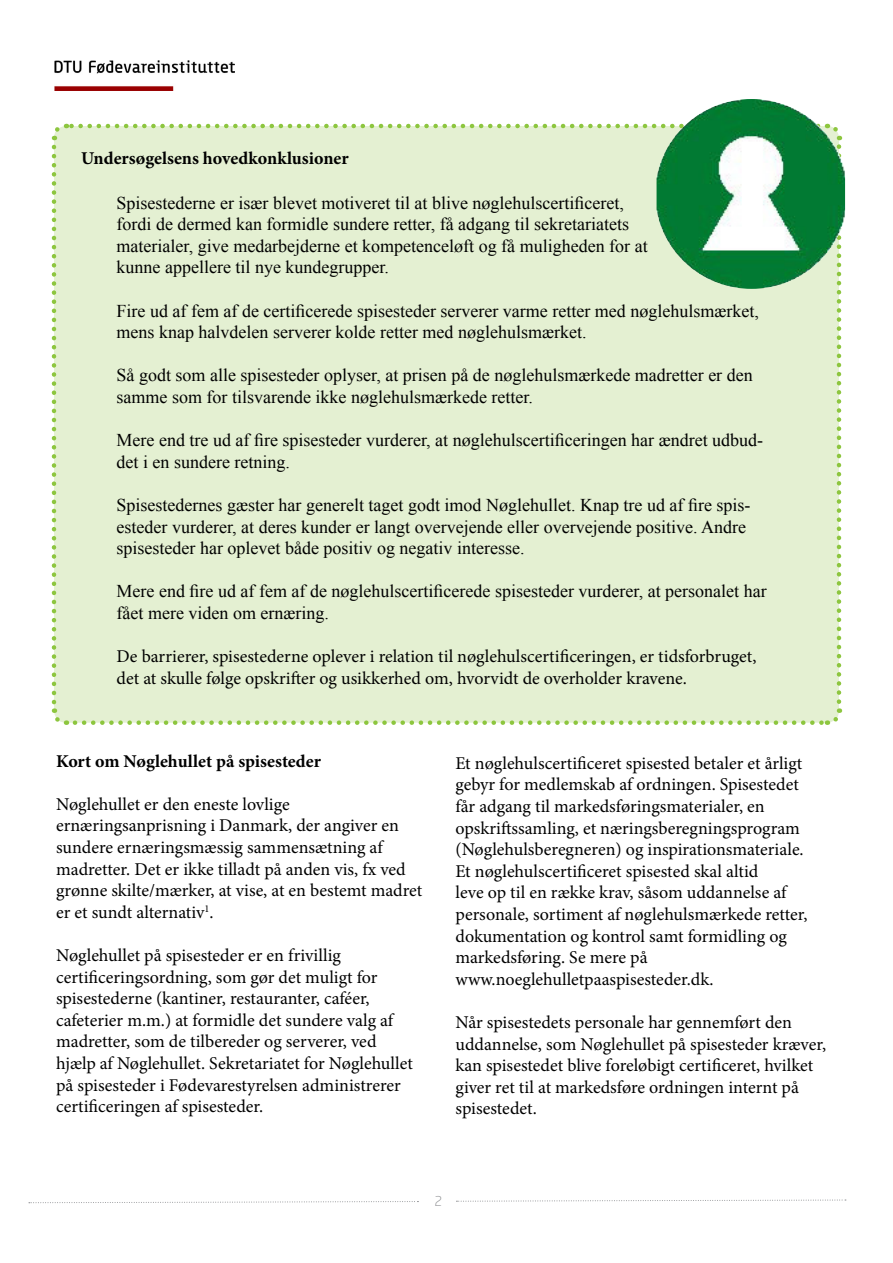
<style>
.page{position:relative;width:893px;height:1263px;background:#fff}
.page>*{position:absolute;margin:0;border:0;box-sizing:border-box;transform-origin:0 0}
.t1{font:18px/21.6px "Minion Pro";color:#000}
.t2{font:18px/21.6px "Times New Roman";color:#000}
.t3{font:700 18px "Minion Pro";color:#000}
.t4{font:300 13.5px "Neo Sans Std";color:#888a8d}
</style>
<div class="page">
<svg style="left:29px;top:1201px;width:389px;height:2px"></svg>
<svg style="left:456px;top:1199px;width:390px;height:3px"></svg>
<img style="left:54px;top:61px;width:180px;height:30px">
<div style="left:54px;top:126px;width:785px;height:597px;background:#e4f0d2;border-radius:12px"></div>
<svg style="left:51px;top:147px;width:16px;height:578px"></svg>
<svg style="left:75px;top:708px;width:768px;height:17px"></svg>
<svg style="left:836px;top:290px;width:6px;height:412px"></svg>
<svg style="left:51px;top:123px;width:606px;height:17px"></svg>
<img style="left:657px;top:99px;width:188px;height:190px">
<p class="t3" style="left:81px;top:146px;width:269px">Undersøgelsens hovedkonklusioner</p>
<p class="t2" style="left:117px;top:191px;width:533px">Spisestederne er især blevet motiveret til at blive nøglehulscertificeret, fordi de dermed kan formidle sundere retter, få adgang til sekretariatets materialer, give medarbejderne et kompetenceløft og få muligheden for at kunne appellere til nye kundegrupper.</p>
<p class="t2" style="left:117px;top:299px;width:644px">Fire ud af fem af de certificerede spisesteder serverer varme retter med nøglehulsmærket, mens knap halvdelen serverer kolde retter med nøglehulsmærket.</p>
<p class="t2" style="left:117px;top:364px;width:638px">Så godt som alle spisesteder oplyser, at prisen på de nøglehulsmærkede madretter er den samme som for tilsvarende ikke nøglehulsmærkede retter.</p>
<p class="t2" style="left:117px;top:429px;width:648px">Mere end tre ud af fire spisesteder vurderer, at nøglehulscertificeringen har ændret udbud&shy;det i en sundere retning.</p>
<p class="t2" style="left:117px;top:494px;width:635px">Spisestedernes gæster har generelt taget godt imod Nøglehullet. Knap tre ud af fire spis&shy;esteder vurderer, at deres kunder er langt overvejende eller overvejende positive. Andre spisesteder har oplevet både positiv og negativ interesse.</p>
<p class="t2" style="left:117px;top:580px;width:652px">Mere end fire ud af fem af de nøglehulscertificerede spisesteder vurderer, at personalet har fået mere viden om ernæring.</p>
<p class="t1" style="left:117px;top:646px;width:641px">De barrierer, spisestederne oplever i relation til nøglehulscertificeringen, er tidsforbruget, det at skulle følge opskrifter og usikkerhed om, hvorvidt de overholder kravene.</p>
<p class="t3" style="left:56px;top:748px;width:266px">Kort om Nøglehullet på spisesteder</p>
<p class="t1" style="left:56px;top:793px;width:368px">Nøglehullet er den eneste lovlige ernæringsanprisning i Danmark, der angiver en sundere ernæringsmæssig sammensætning af madretter. Det er ikke tilladt på anden vis, fx ved grønne skilte/mærker, at vise, at en bestemt madret er et sundt alternativ<sup>1</sup>.</p>
<p class="t1" style="left:56px;top:944px;width:358px">Nøglehullet på spisesteder er en frivillig certificeringsordning, som gør det muligt for spisestederne (kantiner, restauranter, caféer, cafeterier m.m.) at formidle det sundere valg af madretter, som de tilbereder og serverer, ved hjælp af Nøglehullet. Sekretariatet for Nøglehullet på spisesteder i Fødevarestyrelsen administrerer certificeringen af spisesteder.</p>
<p class="t1" style="left:455px;top:752px;width:354px">Et nøglehulscertificeret spisested betaler et årligt gebyr for medlemskab af ordningen. Spisestedet får adgang til markedsføringsmaterialer, en opskriftssamling, et næringsberegningsprogram (Nøglehulsberegneren) og inspirationsmateriale.<br>Et nøglehulscertificeret spisested skal altid<br>leve op til en række krav, såsom uddannelse af personale, sortiment af nøglehulsmærkede retter, dokumentation og kontrol samt formidling og markedsføring. Se mere på www.noeglehulletpaaspisesteder.dk.</p>
<p class="t1" style="left:455px;top:1011px;width:372px">Når spisestedets personale har gennemført den uddannelse, som Nøglehullet på spisesteder kræver, kan spisestedet blive foreløbigt certificeret, hvilket giver ret til at markedsføre ordningen internt på spisestedet.</p>
<p class="t4" style="left:435px;top:1193px;width:9px">2</p>
</div>
